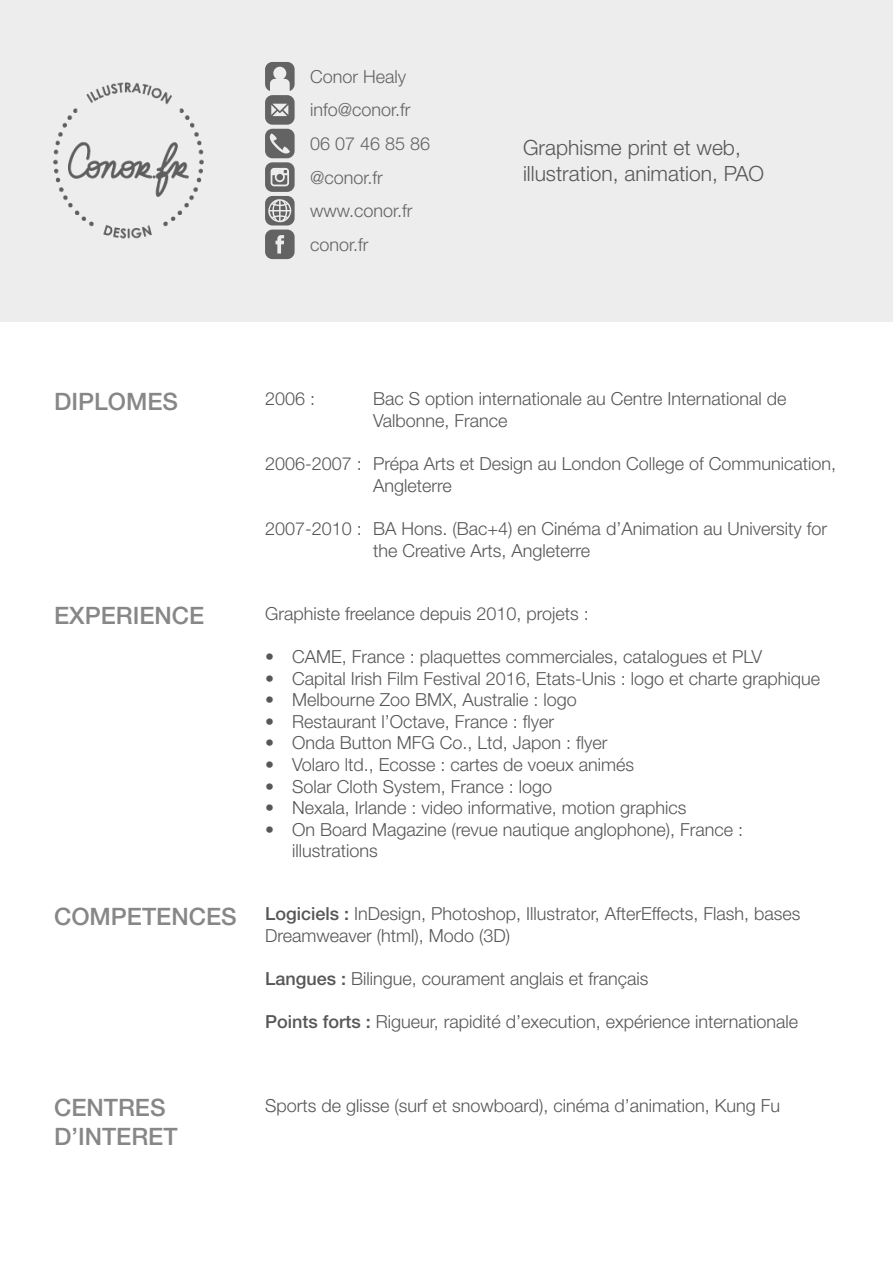
<style>
.page{position:relative;width:893px;height:1263px;background:#fff}
.page>*{position:absolute;margin:0;border:0;box-sizing:border-box;transform-origin:0 0}
.t1{font:500 24px "Helvetica Neue LT Pro";color:#878787}
.t2{font:300 21px/25.2px "Helvetica Neue LT Pro";color:#575756}
.t3{font:300 18px/21.6px "Helvetica Neue LT Pro";color:#575756}
.t4{font:300 18px/33.6px "Helvetica Neue LT Pro";color:#646363}
.s1{font-weight:500}
</style>
<div class="page">
<div style="left:0;top:0;width:893px;height:321px;background:#ededed"></div>
<img style="left:53px;top:82px;width:151px;height:157px">
<svg style="left:265px;top:62px;width:30px;height:197px"></svg>
<p class="t4" style="left:310px;top:60px;width:98px">Conor Healy</p>
<p class="t4" style="left:310px;top:93px;width:102px">info@conor.fr</p>
<p class="t4" style="left:310px;top:126px;width:122px">06 07 46 85 86 @conor.fr</p>
<p class="t4" style="left:310px;top:194px;width:104px">www.conor.fr</p>
<p class="t4" style="left:310px;top:227px;width:60px">conor.fr</p>
<p class="t2" style="left:523px;top:135px;width:243px">Graphisme print et web, illustration, animation, PAO</p>
<h1 class="t1" style="left:54px;top:387px;width:126px">DIPLOMES</h1>
<p class="t3" style="left:265px;top:388px;width:52px">2006 :</p>
<p class="t3" style="left:373px;top:388px;width:415px">Bac S option internationale au Centre International de<br>Valbonne, France</p>
<p class="t3" style="left:373px;top:453px;width:465px;text-indent:-108px">2006-2007 : Prépa Arts et Design au London College of Communication,<br>Angleterre</p>
<p class="t3" style="left:373px;top:517px;width:455px;text-indent:-108px">2007-2010 : BA Hons. (Bac+4) en Cinéma d’Animation au University for the Creative Arts, Angleterre</p>
<h1 class="t1" style="left:54px;top:601px;width:152px">EXPERIENCE</h1>
<p class="t3" style="left:265px;top:602px;width:325px">Graphiste freelance depuis 2010, projets :</p>
<p class="t3" style="left:265px;top:645px;width:499px">• CAME, France : plaquettes commerciales, catalogues et PLV</p>
<p class="t3" style="left:265px;top:667px;width:557px">• Capital Irish Film Festival 2016, Etats-Unis : logo et charte graphique</p>
<p class="t3" style="left:265px;top:689px;width:313px">• Melbourne Zoo BMX, Australie : logo</p>
<p class="t3" style="left:265px;top:710px;width:291px">• Restaurant l’Octave, France : flyer</p>
<p class="t3" style="left:265px;top:732px;width:344px">• Onda Button MFG Co., Ltd, Japon : flyer</p>
<p class="t3" style="left:265px;top:753px;width:371px">• Volaro ltd., Ecosse : cartes de voeux animés</p>
<p class="t3" style="left:265px;top:775px;width:289px">• Solar Cloth System, France : logo</p>
<p class="t3" style="left:265px;top:797px;width:423px">• Nexala, Irlande : video informative, motion graphics</p>
<p class="t3" style="left:292px;top:818px;width:453px;text-indent:-27px">• On Board Magazine (revue nautique anglophone), France : illustrations</p>
<h1 class="t1" style="left:54px;top:902px;width:184px">COMPETENCES</h1>
<p class="t3" style="left:265px;top:903px;width:537px"><span class="s1">Logiciels :</span> InDesign, Photoshop, Illustrator, AfterEffects, Flash, bases<br>Dreamweaver (html), Modo (3D)</p>
<p class="t3" style="left:265px;top:967px;width:385px"><span class="s1">Langues :</span> Bilingue, courament anglais et français</p>
<p class="t3" style="left:265px;top:1011px;width:535px"><span class="s1">Points forts :</span> Rigueur, rapidité d’execution, expérience internationale</p>
<h1 class="t1" style="left:54px;top:1093px;width:113px">CENTRES</h1>
<p class="t3" style="left:265px;top:1094px;width:517px">Sports de glisse (surf et snowboard), cinéma d’animation, Kung Fu</p>
<h1 class="t1" style="left:54px;top:1122px;width:125px">D’INTERET</h1>
</div>
